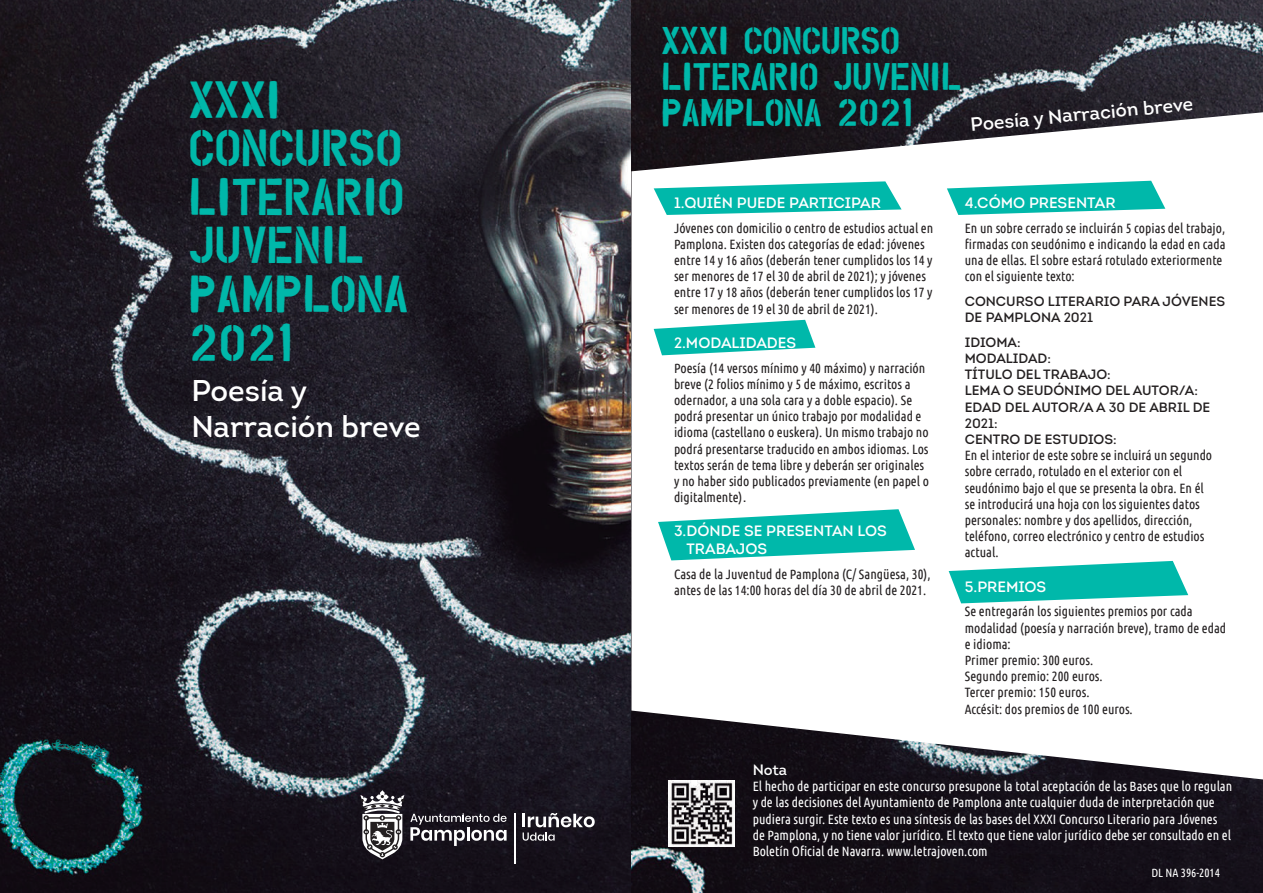
<style>
.page{position:relative;width:1263px;height:893px;background:#fff}
.page>*{position:absolute;margin:0;border:0;box-sizing:border-box;transform-origin:0 0}
.t1{font:40.5px/48.6px "Overspray";color:#00b8aa}
.t2{font:30px/36px "Overspray";letter-spacing:-.01em;color:#00b8aa}
.t3{font:30px/36px "Intro";color:#fff}
.t4{font:19.05px "Intro";color:#fff}
.t5{font:15px/18px "Intro";color:#fff}
.t6{font:13.5px/16.2px "Ubuntu Condensed";color:#231f20}
.t7{font:13.5px/16.2px "Ubuntu Condensed";color:#fff}
.t8{font:13.5px/16.2px "Intro";color:#231f20}
.t9{font:12px "Ubuntu Condensed";color:#fff}
.s1{font-family:"Univers"}
</style>
<div class="page">
<img style="left:0;top:0;width:1263px;height:893px">
<svg style="left:523px;top:813px;width:72px;height:28px"></svg>
<hr style="left:514px;top:814px;width:1px;height:50px;background:#fff">
<svg style="left:410px;top:813px;width:97px;height:33px;background:#545158"></svg>
<svg style="left:360px;top:790px;width:44px;height:69px"></svg>
<svg style="left:631px;top:112px;width:632px;height:667px"></svg>
<svg style="left:654px;top:181px;width:247px;height:34px"></svg>
<svg style="left:947px;top:181px;width:218px;height:34px"></svg>
<svg style="left:654px;top:320px;width:161px;height:35px"></svg>
<svg style="left:658px;top:509px;width:257px;height:51px"></svg>
<svg style="left:949px;top:561px;width:239px;height:42px"></svg>
<img style="left:669px;top:780px;width:65px;height:66px">
<h1 class="t1" style="left:188px;top:79px;width:221px">XXXI<br>CONCURSO<br>LITERARIO<br>JUVENIL<br>PAMPLONA<br>2021</h1>
<h2 class="t3" style="left:191px;top:372px;width:231px">Poesía y<br>Narración breve</h2>
<h2 class="t2" style="left:661px;top:25px;width:302px">XXXI CONCURSO<br>LITERARIO JUVENIL<br>PAMPLONA 2021</h2>
<h3 class="t4" style="left:969px;top:114px;width:225px;rotate:-6deg">Poesía y Narración breve</h3>
<p class="t5" style="left:674px;top:194px;width:208px">1.QUIÉN PUEDE PARTICIPAR</p>
<p class="t6" style="left:674px;top:219px;width:261px">Jóvenes con domicilio o centro de estudios actual en Pamplona. Existen dos categorías de edad: jóvenes entre 14 y 16 años (deberán tener cumplidos los 14 y ser menores de 17 el 30 de abril de 2021); y jóvenes entre 17 y 18 años (deberán tener cumplidos los 17 y ser menores de 19 el 30 de abril de 2021).</p>
<p class="t5" style="left:674px;top:334px;width:124px">2.MODALIDADES</p>
<p class="t6" style="left:674px;top:359px;width:256px">Poesía (14 versos mínimo y 40 máximo) y narración breve (2 folios mínimo y 5 de máximo, escritos a odernador, a una sola cara y a doble espacio). Se podrá presentar un único trabajo por modalidad e idioma (castellano o euskera). Un mismo trabajo no podrá presentarse traducido en ambos idiomas. Los textos serán de tema libre y deberán ser originales y no haber sido publicados previamente (en papel o digitalmente)<span class="s1">.</span></p>
<p class="t5" style="left:686px;top:522px;width:202px;text-indent:-13px">3.DÓNDE SE PRESENTAN LOS<br>TRABAJOS</p>
<p class="t6" style="left:674px;top:566px;width:258px">Casa de la Juventud de Pamplona (C/ Sangüesa, 30), antes de las 14:00 horas del día 30 de abril de 2021.</p>
<p class="t5" style="left:965px;top:194px;width:152px">4.CÓMO PRESENTAR</p>
<p class="t6" style="left:965px;top:219px;width:262px">En un sobre cerrado se incluirán 5 copias del trabajo, firmadas con seudónimo e indicando la edad en cada una de ellas. El sobre estará rotulado exteriormente con el siguiente texto:</p>
<p class="t8" style="left:965px;top:293px;width:262px">CONCURSO LITERARIO PARA JÓVENES<br>DE PAMPLONA 2021</p>
<p class="t8" style="left:965px;top:334px;width:247px">IDIOMA:<br>MODALIDAD:<br>TÍTULO DEL TRABAJO:<br>LEMA O SEUDÓNIMO DEL AUTOR/A:<br>EDAD DEL AUTOR/A A 30 DE ABRIL DE<br>2021:<br>CENTRO DE ESTUDIOS:</p>
<p class="t6" style="left:965px;top:447px;width:249px">En el interior de este sobre se incluirá un segundo sobre cerrado, rotulado en el exterior con el seudónimo bajo el que se presenta la obra. En él se introducirá una hoja con los siguientes datos personales: nombre y dos apellidos, dirección, teléfono, correo electrónico y centro de estudios actual.</p>
<p class="t5" style="left:965px;top:577px;width:83px">5.PREMIOS</p>
<p class="t6" style="left:965px;top:603px;width:263px">Se entregarán los siguientes premios por cada modalidad (poesía y narración breve), tramo de edad e idioma:<br>Primer premio: 300 euros.<br>Segundo premio: 200 euros.<br>Tercer premio: 150 euros.<br>Accésit: dos premios de 100 euros.</p>
<p class="t5" style="left:753px;top:761px;width:36px">Nota</p>
<p class="t7" style="left:753px;top:778px;width:481px">El hecho de participar en este concurso presupone la total aceptación de las Bases que lo regulan y de las decisiones del Ayuntamiento de Pamplona ante cualquier duda de interpretación que pudiera surgir. Este texto es una síntesis de las bases del XXXI Concurso Literario para Jóvenes de Pamplona, y no tiene valor jurídico. El texto que tiene valor jurídico debe ser consultado en el Boletín Oficial de Navarra. www.letrajoven.com</p>
<p class="t9" style="left:1151px;top:865px;width:70px">DL NA 396-2014</p>
</div>
